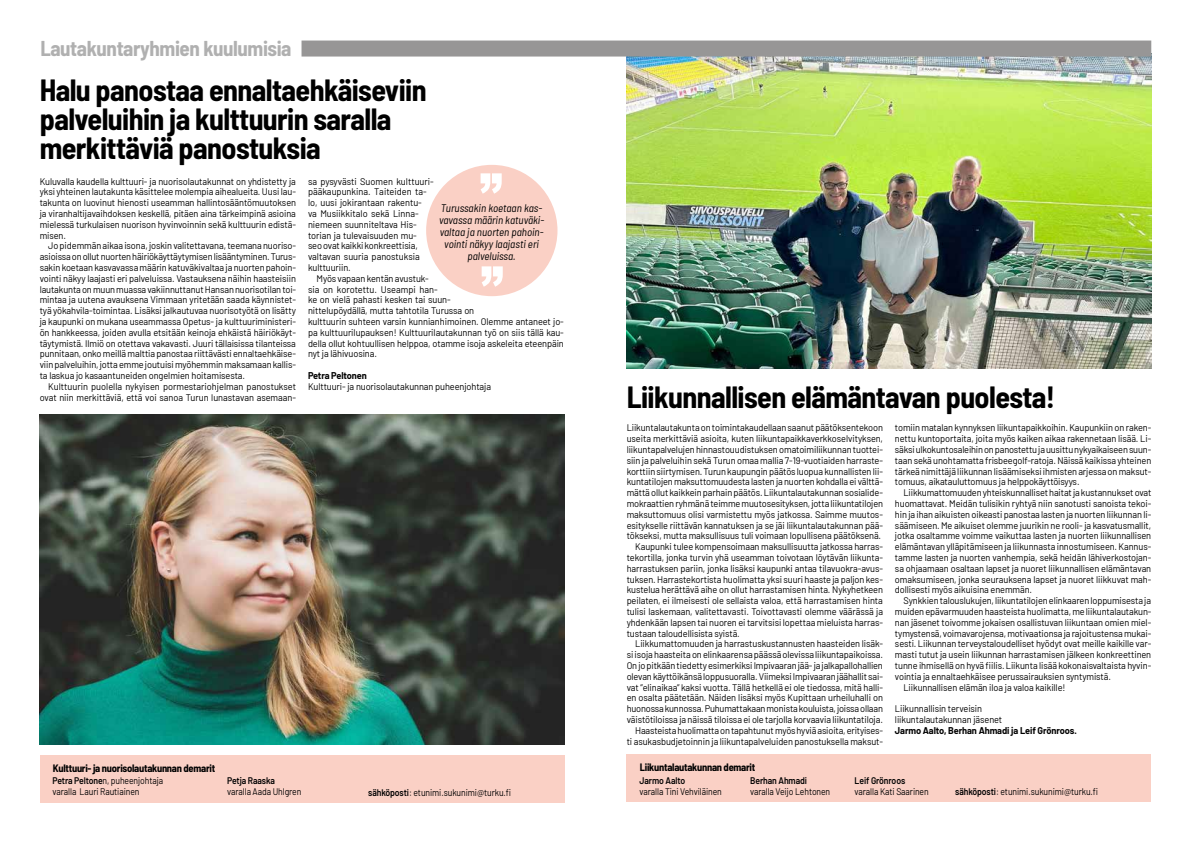
<style>
.page{position:relative;width:1191px;height:842px;background:#fff}
.page>*{position:absolute;margin:0;border:0;box-sizing:border-box;transform-origin:0 0}
.t1{font:700 semi-condensed 30px/29px "Barlow";letter-spacing:-.02em;color:#000}
.t2{font:700 semi-condensed 21px "Barlow";letter-spacing:-.02em;color:#b0b0b0}
.t3{font:italic semi-condensed 11px/12px "Barlow";color:#000;text-align:center}
.t4{font:700 semi-condensed 10.5px "Barlow";letter-spacing:-.025em;color:#000}
.t5{font:9.6px/10.8px "Barlow";letter-spacing:-.01em;color:#000;text-align:justify;scale:.96 1}
.t6{font:9.6px/10.8px "Barlow";letter-spacing:-.01em;color:#000;scale:.9 1}
.t7{font:700 9.6px "Barlow";letter-spacing:-.01em;color:#000;scale:.96 1}
.t8{font:600 9.6px "Barlow";letter-spacing:-.01em;color:#000;scale:.9 1}
.s1{font-weight:600}
</style>
<div class="page">
<img style="left:626px;top:57px;width:525px;height:311px">
<div style="left:426px;top:165px;width:131px;height:131px;background:#fad0c5;border-radius:50%"></div>
<svg style="left:480px;top:173px;width:22px;height:21px"></svg>
<svg style="left:481px;top:266px;width:22px;height:21px"></svg>
<div style="left:301px;top:41px;width:850px;height:16px;background:#979696"></div>
<img style="left:40px;top:414px;width:524px;height:331px">
<div style="left:626px;top:755px;width:525px;height:47px;background:#fad0c5"></div>
<div style="left:40px;top:755px;width:524px;height:48px;background:#fad0c5"></div>
<h2 class="t2" style="left:40px;top:33px;width:253px">Lautakuntaryhmien kuulumisia</h2>
<h1 class="t1" style="left:40px;top:74px;width:388px">Halu panostaa ennaltaehkäiseviin palveluihin ja kulttuurin saralla merkittäviä panostuksia</h1>
<p class="t5" style="left:40px;top:175px;width:269px">Kuluvalla kaudella kulttuuri- ja nuorisolautakunnat on yhdistetty ja yksi yhteinen lautakunta käsittelee molempia aihealueita. Uusi lau&shy;takunta on luovinut hienosti useamman hallintosääntömuutoksen ja viranhaltijavaihdoksen keskellä, pitäen aina tärkeimpinä asioina mielessä turkulaisen nuorison hyvinvoinnin sekä kulttuurin edistä&shy;misen.</p>
<p class="t5" style="left:40px;top:240px;width:268px;text-indent:9px">Jo pidemmän aikaa isona, joskin valitettavana, teemana nuoriso&shy;asioissa on ollut nuorten häiriökäyttäytymisen lisääntyminen. Turus&shy;sakin koetaan kasvavassa määrin katuväkivaltaa ja nuorten pahoin&shy;vointi näkyy laajasti eri palveluissa. Vastauksena näihin haasteisiin lautakunta on muun muassa vakiinnuttanut Hansan nuorisotilan toi&shy;mintaa ja uutena avauksena Vimmaan yritetään saada käynnistet&shy;tyä yökahvila-toimintaa. Lisäksi jalkautuvaa nuorisotyötä on lisätty ja kaupunki on mukana useammassa Opetus- ja kulttuuriministeri&shy;ön hankkeessa, joiden avulla etsitään keinoja ehkäistä häiriökäyt&shy;täytymistä. Ilmiö on otettava vakavasti. Juuri tällaisissa tilanteissa punnitaan, onko meillä malttia panostaa riittävästi ennaltaehkäise&shy;viin palveluihin, jotta emme joutuisi myöhemmin maksamaan kallis&shy;ta laskua jo kasaantuneiden ongelmien hoitamisesta.</p>
<p class="t5" style="left:40px;top:380px;width:269px;text-align:right">Kulttuurin puolella nykyisen pormestariohjelman panostukset ovat niin merkittäviä, että voi sanoa Turun lunastavan asemaan-</p>
<p class="t5" style="left:308px;top:175px;width:133px;text-align:left">sa pysyvästi Suomen kulttuuri&shy;pääkaupunkina. Taiteiden ta&shy;lo, uusi jokirantaan rakentu-<br>va Musiikkitalo sekä Linna&shy;niemeen suunniteltava His&shy;torian ja tulevaisuuden mu-<br>seo ovat kaikki konkreettisia, valtavan suuria panostuksia kulttuuriin.</p>
<p class="t5" style="left:308px;top:272px;width:268px;text-align:left;text-indent:9px">Myös vapaan kentän avustuk-<br>sia on korotettu. Useampi han-<br>ke on vielä pahasti kesken tai suun-<br>nittelupöydällä, mutta tahtotila Turussa on<br>kulttuurin suhteen varsin kunnianhimoinen. Olemme antaneet jo&shy;pa kulttuurilupauksen! Kulttuurilautakunnan työ on siis tällä kau&shy;della ollut kohtuullisen helppoa, otamme isoja askeleita eteenpäin nyt ja lähivuosina.</p>
<p class="t7" style="left:308px;top:368px;width:63px">Petra Peltonen</p>
<p class="t5" style="left:308px;top:380px;width:192px">Kulttuuri- ja nuorisolautakunnan puheenjohtaja</p>
<p class="t3" style="left:439px;top:201px;width:106px">Turussakin koetaan kas&shy;vavassa määrin katuväki&shy;valtaa ja nuorten pahoin&shy;vointi näkyy laajasti eri palveluissa.</p>
<h1 class="t1" style="left:626px;top:381px;width:430px">Liikunnallisen elämäntavan puolesta!</h1>
<p class="t5" style="left:626px;top:422px;width:268px">Liikuntalautakunta on toimintakaudellaan saanut päätöksentekoon</p>
<p class="t5" style="left:626px;top:433px;width:268px">useita merkittäviä asioita, kuten liikuntapaikkaverkkoselvityksen,</p>
<p class="t5" style="left:626px;top:443px;width:268px">liikuntapalvelujen hinnastouudistuksen omatoimiliikunnan tuottei-</p>
<p class="t5" style="left:626px;top:454px;width:268px">siin ja palveluihin sekä Turun omaa mallia 7-19-vuotiaiden harraste-</p>
<p class="t5" style="left:626px;top:465px;width:268px">korttiin siirtymisen. Turun kaupungin päätös luopua kunnallisten lii-</p>
<p class="t5" style="left:626px;top:476px;width:268px">kuntatilojen maksuttomuudesta lasten ja nuorten kohdalla ei välttä-</p>
<p class="t5" style="left:626px;top:487px;width:268px">mättä ollut kaikkein parhain päätös. Liikuntalautakunnan sosialide-</p>
<p class="t5" style="left:626px;top:497px;width:269px">mokraattien ryhmänä teimme muutosesityksen, jotta liikuntatilojen</p>
<p class="t5" style="left:626px;top:508px;width:268px">maksuttomuus olisi varmistettu myös jatkossa. Saimme muutos-</p>
<p class="t5" style="left:626px;top:519px;width:268px">esitykselle riittävän kannatuksen ja se jäi liikuntalautakunnan pää-</p>
<p class="t5" style="left:626px;top:530px;width:266px">tökseksi, mutta maksullisuus tuli voimaan lopullisena päätöksenä.</p>
<p class="t5" style="left:635px;top:541px;width:260px">Kaupunki tulee kompensoimaan maksullisuutta jatkossa harras-</p>
<p class="t5" style="left:626px;top:551px;width:268px">tekortilla, jonka turvin yhä useamman toivotaan löytävän liikunta-</p>
<p class="t5" style="left:626px;top:562px;width:268px">harrastuksen pariin, jonka lisäksi kaupunki antaa tilavuokra-avus-</p>
<p class="t5" style="left:626px;top:573px;width:268px">tuksen. Harrastekortista huolimatta yksi suuri haaste ja paljon kes-</p>
<p class="t5" style="left:626px;top:584px;width:268px">kustelua herättävä aihe on ollut harrastamisen hinta. Nykyhetkeen</p>
<p class="t5" style="left:626px;top:595px;width:268px">peilaten, ei ilmeisesti ole sellaista valoa, että harrastamisen hinta</p>
<p class="t5" style="left:626px;top:605px;width:268px">tulisi laskemaan, valitettavasti. Toivottavasti olemme väärässä ja</p>
<p class="t5" style="left:626px;top:616px;width:268px">yhdenkään lapsen tai nuoren ei tarvitsisi lopettaa mieluista harras-</p>
<p class="t5" style="left:626px;top:627px;width:119px">tustaan taloudellisista syistä.</p>
<p class="t5" style="left:635px;top:638px;width:260px">Liikkumattomuuden ja harrastuskustannusten haasteiden lisäk-</p>
<p class="t5" style="left:626px;top:649px;width:268px">si isoja haasteita on elinkaarensa päässä olevissa liikuntapaikoissa.</p>
<p class="t5" style="left:626px;top:659px;width:268px">On jo pitkään tiedetty esimerkiksi Impivaaran jää- ja jalkapallohallien</p>
<p class="t5" style="left:626px;top:670px;width:268px">olevan käyttöikänsä loppusuoralla. Viimeksi Impivaaran jäähallit sai-</p>
<p class="t5" style="left:626px;top:681px;width:268px">vat ”elinaikaa” kaksi vuotta. Tällä hetkellä ei ole tiedossa, mitä halli-</p>
<p class="t5" style="left:626px;top:692px;width:268px">en osalta päätetään. Näiden lisäksi myös Kupittaan urheiluhalli on</p>
<p class="t5" style="left:626px;top:703px;width:268px">huonossa kunnossa. Puhumattakaan monista kouluista, joissa ollaan</p>
<p class="t5" style="left:626px;top:713px;width:268px">väistötiloissa ja näissä tiloissa ei ole tarjolla korvaavia liikuntatiloja.</p>
<p class="t5" style="left:635px;top:724px;width:260px">Haasteista huolimatta on tapahtunut myös hyviä asioita, erityises-</p>
<p class="t5" style="left:626px;top:735px;width:268px">ti asukasbudjetoinnin ja liikuntapalveluiden panostuksella maksut-</p>
<p class="t5" style="left:895px;top:422px;width:268px">tomiin matalan kynnyksen liikuntapaikkoihin. Kaupunkiin on raken&shy;nettu kuntoportaita, joita myös kaiken aikaa rakennetaan lisää. Li&shy;säksi ulkokuntosaleihin on panostettu ja uusittu nykyaikaiseen suun&shy;taan sekä unohtamatta frisbeegolf-ratoja. Näissä kaikissa yhteinen tärkeä nimittäjä liikunnan lisäämiseksi ihmisten arjessa on maksut&shy;tomuus, aikatauluttomuus ja helppokäyttöisyys.</p>
<p class="t5" style="left:895px;top:487px;width:268px;text-indent:9px">Liikkumattomuuden yhteiskunnalliset haitat ja kustannukset ovat huomattavat. Meidän tulisikin ryhtyä niin sanotusti sanoista tekoi&shy;hin ja ihan aikuisten oikeasti panostaa lasten ja nuorten liikunnan li&shy;säämiseen. Me aikuiset olemme juurikin ne rooli- ja kasvatusmallit, jotka osaltamme voimme vaikuttaa lasten ja nuorten liikunnallisen elämäntavan ylläpitämiseen ja liikunnasta innostumiseen. Kannus&shy;tamme lasten ja nuorten vanhempia, sekä heidän lähiverkostojan&shy;sa ohjaamaan osaltaan lapset ja nuoret liikunnallisen elämäntavan omaksumiseen, jonka seurauksena lapset ja nuoret liikkuvat mah&shy;dollisesti myös aikuisina enemmän.</p>
<p class="t5" style="left:903px;top:595px;width:259px">Synkkien talouslukujen, liikuntatilojen elinkaaren loppumisesta ja</p>
<p class="t5" style="left:895px;top:605px;width:268px">muiden epävarmuuden haasteista huolimatta, me liikuntalautakun-</p>
<p class="t5" style="left:895px;top:616px;width:268px">nan jäsenet toivomme jokaisen osallistuvan liikuntaan omien miel-</p>
<p class="t5" style="left:895px;top:627px;width:268px">tymystensä, voimavarojensa, motivaationsa ja rajoitustensa mukai-</p>
<p class="t5" style="left:895px;top:638px;width:268px">sesti. Liikunnan terveystaloudelliset hyödyt ovat meille kaikille var-</p>
<p class="t5" style="left:895px;top:649px;width:268px">masti tutut ja usein liikunnan harrastamisen jälkeen konkreettinen</p>
<p class="t5" style="left:895px;top:659px;width:268px">tunne ihmisellä on hyvä fiilis. Liikunta lisää kokonaisvaltaista hyvin-</p>
<p class="t5" style="left:895px;top:670px;width:226px">vointia ja ennaltaehkäisee perussairauksien syntymistä.</p>
<p class="t5" style="left:903px;top:681px;width:170px">Liikunnallisen elämän iloa ja valoa kaikille!</p>
<p class="t5" style="left:895px;top:703px;width:113px">Liikunnallisin terveisin liikuntalautakunnan jäsenet</p>
<p class="t7" style="left:895px;top:723px;width:191px">Jarmo Aalto, Berhan Ahmadi ja Leif Grönroos.</p>
<p class="t4" style="left:53px;top:760px;width:164px">Kulttuuri- ja nuorisolautakunnan demarit</p>
<p class="t4" style="left:640px;top:759px;width:117px">Liikuntalautakunnan demarit</p>
<p class="t8" style="left:750px;top:773px;width:65px">Berhan Ahmadi</p>
<p class="t6" style="left:750px;top:785px;width:91px">varalla Veijo Lehtonen</p>
<p class="t6" style="left:53px;top:775px;width:124px"><span class="s1">Petra Peltone</span>n, puheenjohtaja varalla Lauri Rautiainen</p>
<p class="t8" style="left:854px;top:773px;width:58px">Leif Grönroos</p>
<p class="t8" style="left:639px;top:773px;width:52px">Jarmo Aalto</p>
<p class="t6" style="left:639px;top:785px;width:93px">varalla Tini Vehviläinen</p>
<p class="t8" style="left:227px;top:774px;width:54px">Petja Raaska</p>
<p class="t6" style="left:227px;top:786px;width:84px">varalla Aada Uhlgren</p>
<p class="t6" style="left:368px;top:786px;width:160px"><span class="s1">sähköposti</span>: etunimi.sukunimi@turku.fi</p>
<p class="t6" style="left:955px;top:785px;width:160px"><span class="s1">sähköposti</span>: etunimi.sukunimi@turku.fi</p>
<p class="t6" style="left:854px;top:785px;width:84px">varalla Kati Saarinen</p>
</div>
